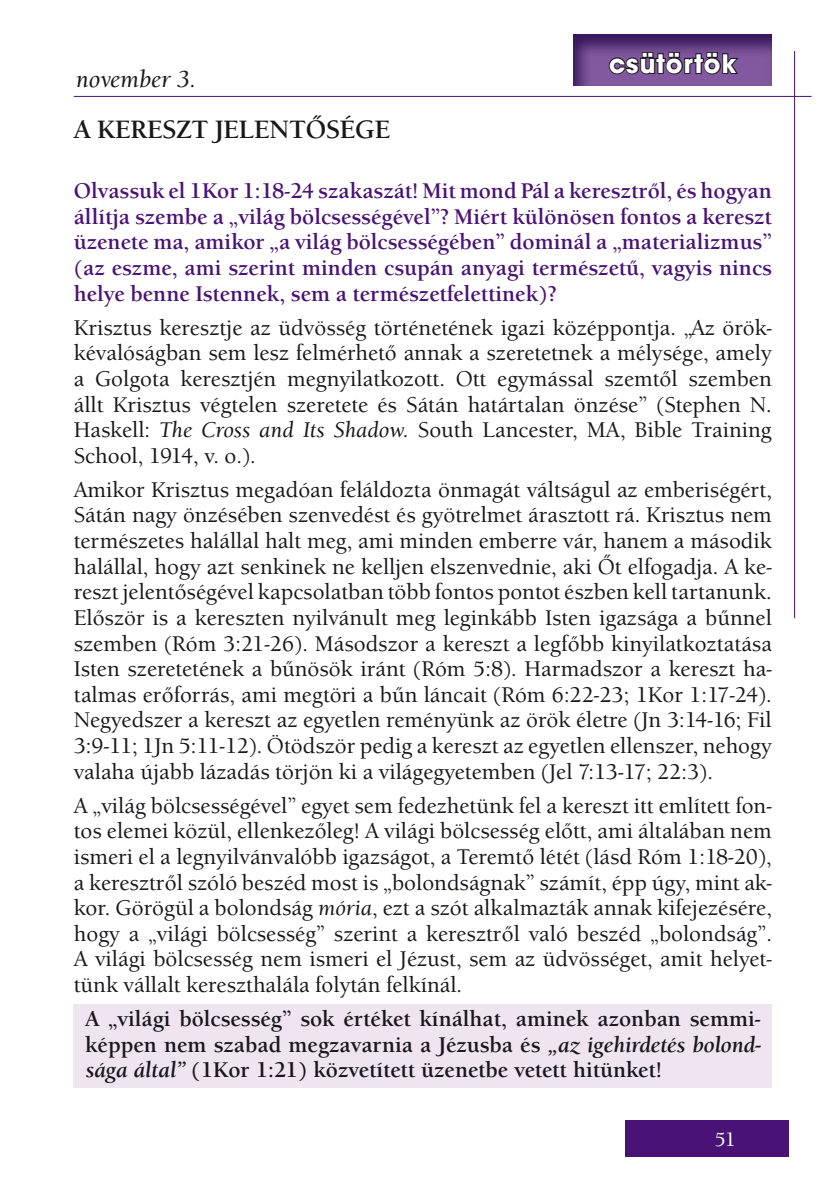
<style>
.page{position:relative;width:840px;height:1191px;background:#fff}
.page>*{position:absolute;margin:0;border:0;box-sizing:border-box;transform-origin:0 0}
.t1{font:700 28px "Avant Gar Got Itc TEE";letter-spacing:.04em;color:#fff}
.t2{font:700 26px "Berkeley Old Sty Itc TEE";color:#1a171c}
.t3{font:italic 500 24px "Berkeley Old Sty Itc TEE";color:#1a171c}
.t4{font:500 22px/25.6px "Berkeley Old Sty Itc TEE";color:#1a171c;text-align:justify}
.t5{font:700 22px/25.6px "Berkeley Old Sty Itc TEE";color:#491276;text-align:justify}
.t6{font:700 22px/25.6px "Berkeley Old Sty Itc TEE";color:#1a171c;text-align:justify}
.t7{font:500 20px "Berkeley Old Sty Itc TEE";color:#fff}
.s1{font-style:italic}
</style>
<div class="page">
<div style="left:624px;top:1120px;width:164px;height:37px;background:#491276"></div>
<hr style="left:74px;top:96px;width:737px;height:1px;background:#491276">
<hr style="left:793px;top:51px;width:1px;height:567px;background:#491276">
<svg style="left:573px;top:34px;width:199px;height:52px;background:#663f84"></svg>
<div style="left:74px;top:1003px;width:697px;height:84px;background:#efe5f1"></div>
<svg style="left:607px;top:51px;width:133px;height:25px;background:#553b67"></svg>
<p class="t3" style="left:76px;top:65px;width:122px">november 3.</p>
<p class="t1" style="left:608px;top:46px;width:128px">csütörtök</p>
<p class="t2" style="left:74px;top:115px;width:318px">A KERESZT JELENTŐSÉGE</p>
<p class="t5" style="left:74px;top:178px;width:699px">Olvassuk el 1Kor 1:18-24 szakaszát! Mit mond Pál a keresztről, és hogyan állítja szembe a „világ bölcsességével”? Miért különösen fontos a kereszt üzenete ma, amikor „a világ bölcsességében” dominál a „materializmus” (az eszme, ami szerint minden csupán anyagi természetű, vagyis nincs helye benne Istennek, sem a természetfelettinek)?</p>
<p class="t4" style="left:74px;top:315px;width:699px">Krisztus keresztje az üdvösség történetének igazi középpontja. „Az örök&shy;kévalóságban sem lesz felmérhető annak a szeretetnek a mélysége, amely a Golgota keresztjén megnyilatkozott. Ott egymással szemtől szemben állt Krisztus végtelen szeretete és Sátán határtalan önzése” (Stephen N.<br>Haskell: <span class="s1">The Cross and Its Shadow.</span> South Lancester, MA, Bible Training School, 1914, v. o.).</p>
<p class="t4" style="left:74px;top:477px;width:699px">Amikor Krisztus megadóan feláldozta önmagát váltságul az emberiségért, Sátán nagy önzésében szenvedést és gyötrelmet árasztott rá. Krisztus nem természetes halállal halt meg, ami minden emberre vár, hanem a második halállal, hogy azt senkinek ne kelljen elszenvednie, aki Őt elfogadja. A ke&shy;reszt jelentőségével kapcsolatban több fontos pontot észben kell tartanunk.<br>Először is a kereszten nyilvánult meg leginkább Isten igazsága a bűnnel szemben (Róm 3:21-26). Másodszor a kereszt a legfőbb kinyilatkoztatása Isten szeretetének a bűnösök iránt (Róm 5:8). Harmadszor a kereszt ha&shy;talmas erőforrás, ami megtöri a bűn láncait (Róm 6:22-23; 1Kor 1:17-24).<br>Negyedszer a kereszt az egyetlen reményünk az örök életre (Jn 3:14-16; Fil 3:9-11; 1Jn 5:11-12). Ötödször pedig a kereszt az egyetlen ellenszer, nehogy valaha újabb lázadás törjön ki a világegyetemben (Jel 7:13-17; 22:3).</p>
<p class="t4" style="left:74px;top:792px;width:699px">A „világ bölcsességével” egyet sem fedezhetünk fel a kereszt itt említett fon&shy;tos elemei közül, ellenkezőleg! A világi bölcsesség előtt, ami általában nem ismeri el a legnyilvánvalóbb igazságot, a Teremtő létét (lásd Róm 1:18-20), a keresztről szóló beszéd most is „bolondságnak” számít, épp úgy, mint ak&shy;kor. Görögül a bolondság <span class="s1">mória</span>, ezt a szót alkalmazták annak kifejezésére, hogy a „világi bölcsesség” szerint a keresztről való beszéd „bolondság”.<br>A világi bölcsesség nem ismeri el Jézust, sem az üdvösséget, amit helyet&shy;tünk vállalt kereszthalála folytán felkínál.</p>
<p class="t6" style="left:85px;top:1006px;width:677px">A „világi bölcsesség” sok értéket kínálhat, aminek azonban semmi&shy;képpen nem szabad megzavarnia a Jézusba és <span class="s1">„az igehirdetés bolond&shy;sága által”</span> (1Kor 1:21) közvetített üzenetbe vetett hitünket!</p>
<p class="t7" style="left:714px;top:1128px;width:22px">51</p>
</div>
